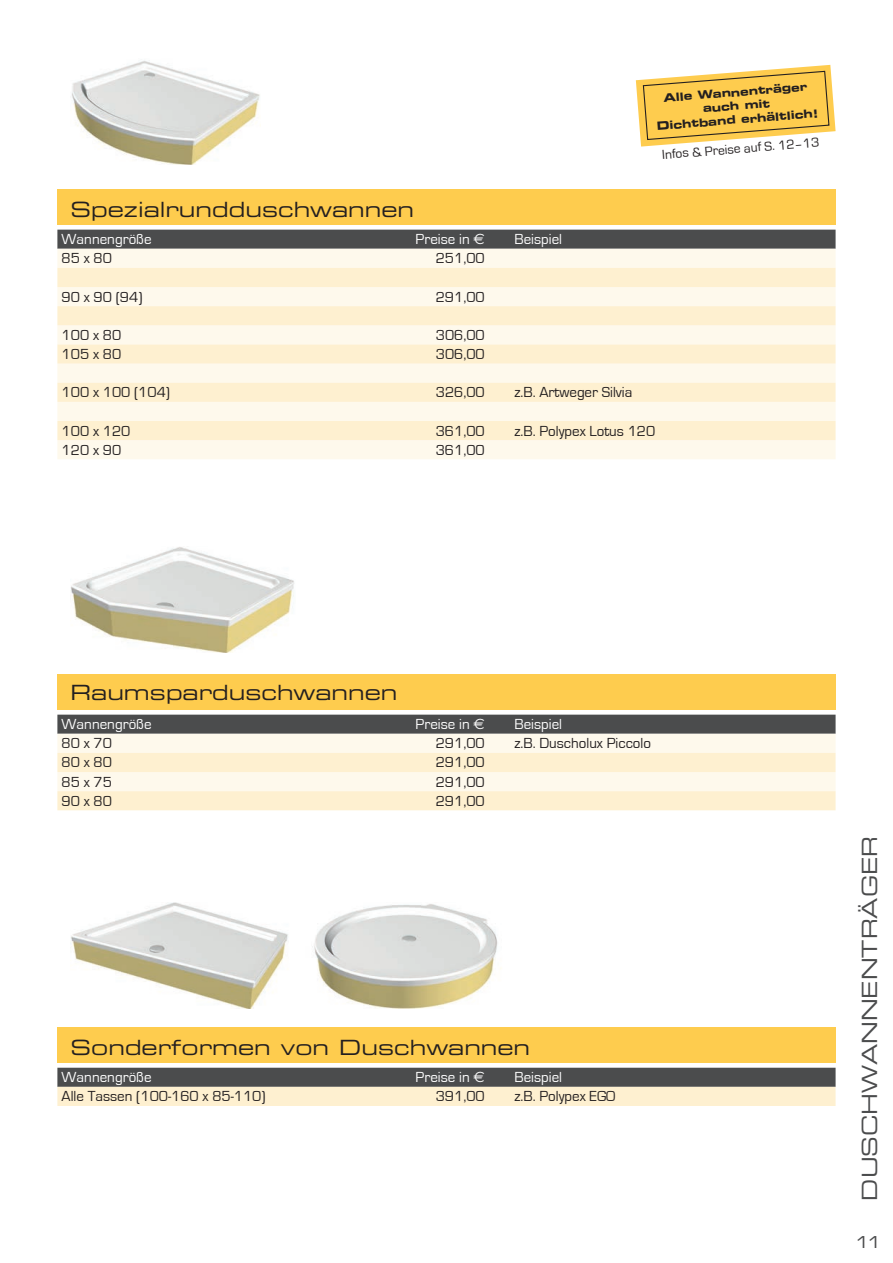
<style>
.page{position:relative;width:893px;height:1263px;background:#fff}
.page>*{position:absolute;margin:0;border:0;box-sizing:border-box;transform-origin:0 0}
.t1{font:21px "Eurostile Extended Two";color:#231f20}
.t2{font:21px "Eurostile Extended Two";color:#4b4c4d}
.t3{font:16.5px "Eurostile Extended Two";color:#4b4c4d}
.t4{font:15px "Eurostile";color:#231f20}
.t5{font:15px "Eurostile";color:#fff}
.t6{font:13.5px "Eurostile";color:#231f20}
.t7{font:11.4px/13.8px "Eurostile Bold Extended Two";color:#231f20;text-align:center}
.s1{font-family:"Euro Sans"}
</style>
<div class="page">
<div style="left:57px;top:189px;width:779px;height:35px;background:#fecc4e"></div>
<div style="left:57px;top:674px;width:779px;height:35px;background:#fecc4e"></div>
<div style="left:57px;top:1027px;width:779px;height:35px;background:#fecc4e"></div>
<img style="left:71px;top:60px;width:189px;height:105px">
<img style="left:71px;top:547px;width:223px;height:106px">
<img style="left:71px;top:902px;width:217px;height:106px">
<img style="left:314px;top:904px;width:187px;height:104px">
<div style="left:57px;top:230px;width:779px;height:19px;background:#4b4c4d"></div>
<div style="left:57px;top:249px;width:779px;height:210px;background:#fef9ec"></div>
<svg style="left:57px;top:268px;width:779px;height:172px;background:#fef4dc"></svg>
<svg style="left:57px;top:715px;width:779px;height:95px;background:#dad3c1"></svg>
<svg style="left:57px;top:1068px;width:779px;height:38px;background:#a59f8f"></svg>
<svg style="left:636px;top:65px;width:200px;height:82px"></svg>
<h1 class="t1" style="left:71px;top:195px;width:345px">Spezialrundduschwannen</h1>
<p class="t7" style="left:654px;top:92px;width:164px;rotate:-5deg">Alle Wannenträger auch mit<br>Dichtband erhältlich!</p>
<p class="t6" style="left:662px;top:148px;width:159px;rotate:-5deg">Infos &amp; Preise auf S. 12–13</p>
<p class="t5" style="left:62px;top:231px;width:91px">Wannengröße</p>
<p class="t5" style="left:416px;top:231px;width:71px">Preise in <span class="s1">€</span></p>
<p class="t5" style="left:514px;top:231px;width:49px">Beispiel</p>
<p class="t4" style="left:62px;top:250px;width:52px">85 x 80</p>
<p class="t4" style="left:436px;top:250px;width:50px">251,00</p>
<p class="t4" style="left:62px;top:289px;width:82px">90 x 90 (94)</p>
<p class="t4" style="left:436px;top:289px;width:50px">291,00</p>
<p class="t4" style="left:62px;top:327px;width:61px">100 x 80</p>
<p class="t4" style="left:436px;top:327px;width:50px">306,00</p>
<p class="t4" style="left:62px;top:346px;width:61px">105 x 80</p>
<p class="t4" style="left:436px;top:346px;width:50px">306,00</p>
<p class="t4" style="left:62px;top:384px;width:110px">100 x 100 (104)</p>
<p class="t4" style="left:436px;top:384px;width:50px">326,00</p>
<p class="t4" style="left:514px;top:384px;width:119px">z.B. Artweger Silvia</p>
<p class="t4" style="left:62px;top:423px;width:70px">100 x 120</p>
<p class="t4" style="left:436px;top:423px;width:50px">361,00</p>
<p class="t4" style="left:514px;top:423px;width:142px">z.B. Polypex Lotus 120</p>
<p class="t4" style="left:62px;top:442px;width:61px">120 x 90</p>
<p class="t4" style="left:436px;top:442px;width:50px">361,00</p>
<h1 class="t1" style="left:71px;top:678px;width:328px">Raumsparduschwannen</h1>
<p class="t5" style="left:62px;top:716px;width:91px">Wannengröße</p>
<p class="t5" style="left:416px;top:716px;width:71px">Preise in <span class="s1">€</span></p>
<p class="t5" style="left:514px;top:716px;width:49px">Beispiel</p>
<p class="t4" style="left:62px;top:735px;width:52px">80 x 70</p>
<p class="t4" style="left:436px;top:735px;width:50px">291,00</p>
<p class="t4" style="left:514px;top:735px;width:138px">z.B. Duscholux Piccolo</p>
<p class="t4" style="left:62px;top:754px;width:52px">80 x 80</p>
<p class="t4" style="left:436px;top:754px;width:50px">291,00</p>
<p class="t4" style="left:62px;top:774px;width:52px">85 x 75</p>
<p class="t4" style="left:436px;top:774px;width:50px">291,00</p>
<p class="t4" style="left:62px;top:793px;width:52px">90 x 80</p>
<p class="t4" style="left:436px;top:793px;width:50px">291,00</p>
<h1 class="t1" style="left:71px;top:1033px;width:461px">Sonderformen von Duschwannen</h1>
<p class="t5" style="left:62px;top:1069px;width:91px">Wannengröße</p>
<p class="t5" style="left:416px;top:1069px;width:71px">Preise in <span class="s1">€</span></p>
<p class="t5" style="left:514px;top:1069px;width:49px">Beispiel</p>
<p class="t4" style="left:62px;top:1088px;width:205px">Alle Tassen (100-160 x 85-110)</p>
<p class="t4" style="left:436px;top:1088px;width:50px">391,00</p>
<p class="t4" style="left:514px;top:1088px;width:102px">z.B. Polypex EGO</p>
<h1 class="t2" style="left:855px;top:1201px;width:366px;rotate:-90deg">DUSCHWANNENTRÄGER</h1>
<p class="t3" style="left:854px;top:1230px;width:29px">11</p>
</div>
